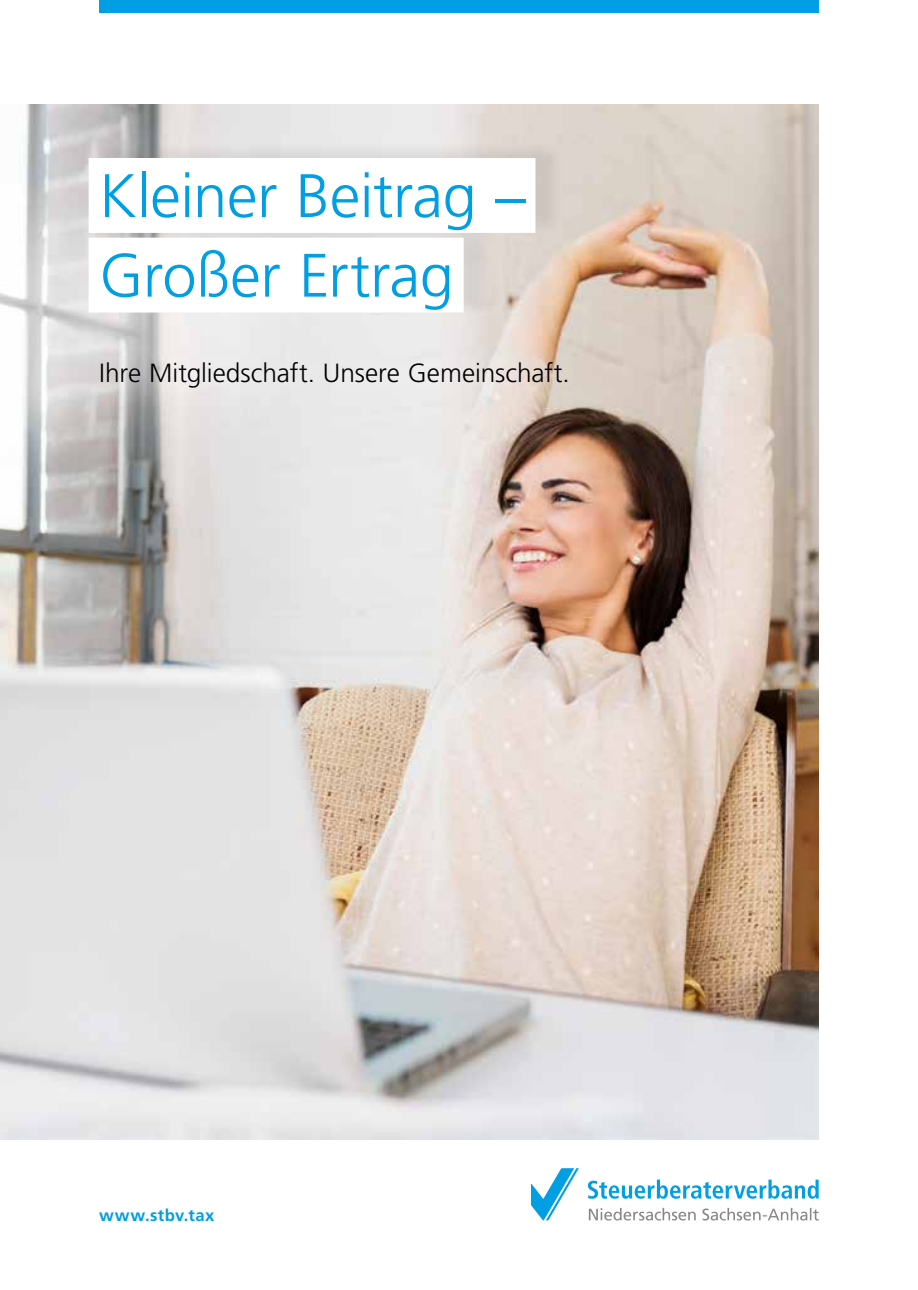
<style>
.page{position:relative;width:918px;height:1290px;background:#fff}
.page>*{position:absolute;margin:0;border:0;box-sizing:border-box;transform-origin:0 0}
.t1{font:300 61.25px/79.6px "Frutiger LT Std";letter-spacing:-.005em;color:#009ee3}
.t2{font:300 26.25px "Frutiger LT Std";color:#000}
.t3{font:700 16.62px "Frutiger LT Std";letter-spacing:.025em;color:#009ee3}
</style>
<div class="page">
<img style="left:0;top:104px;width:819px;height:1035px">
<div style="left:99px;top:0;width:720px;height:13px;background:#009ee3"></div>
<div style="left:94px;top:139px;width:470px;height:178px;background:#000;opacity:.08"></div>
<div style="left:89px;top:158px;width:446px;height:75px;background:#fff"></div>
<div style="left:89px;top:238px;width:375px;height:75px;background:#fff"></div>
<div style="left:70px;top:334px;width:522px;height:82px;background:#fff;opacity:.75"></div>
<svg style="left:589px;top:1208px;width:230px;height:12px"></svg>
<svg style="left:531px;top:1168px;width:48px;height:53px"></svg>
<svg style="left:588px;top:1179px;width:231px;height:20px"></svg>
<h1 class="t1" style="left:99px;top:157px;width:428px">Kleiner Beitrag –<br>Großer Ertrag</h1>
<p class="t2" style="left:99px;top:358px;width:472px">Ihre Mitgliedschaft. Unsere Gemeinschaft.</p>
<p class="t3" style="left:99px;top:1205px;width:117px">www.stbv.tax</p>
</div>
